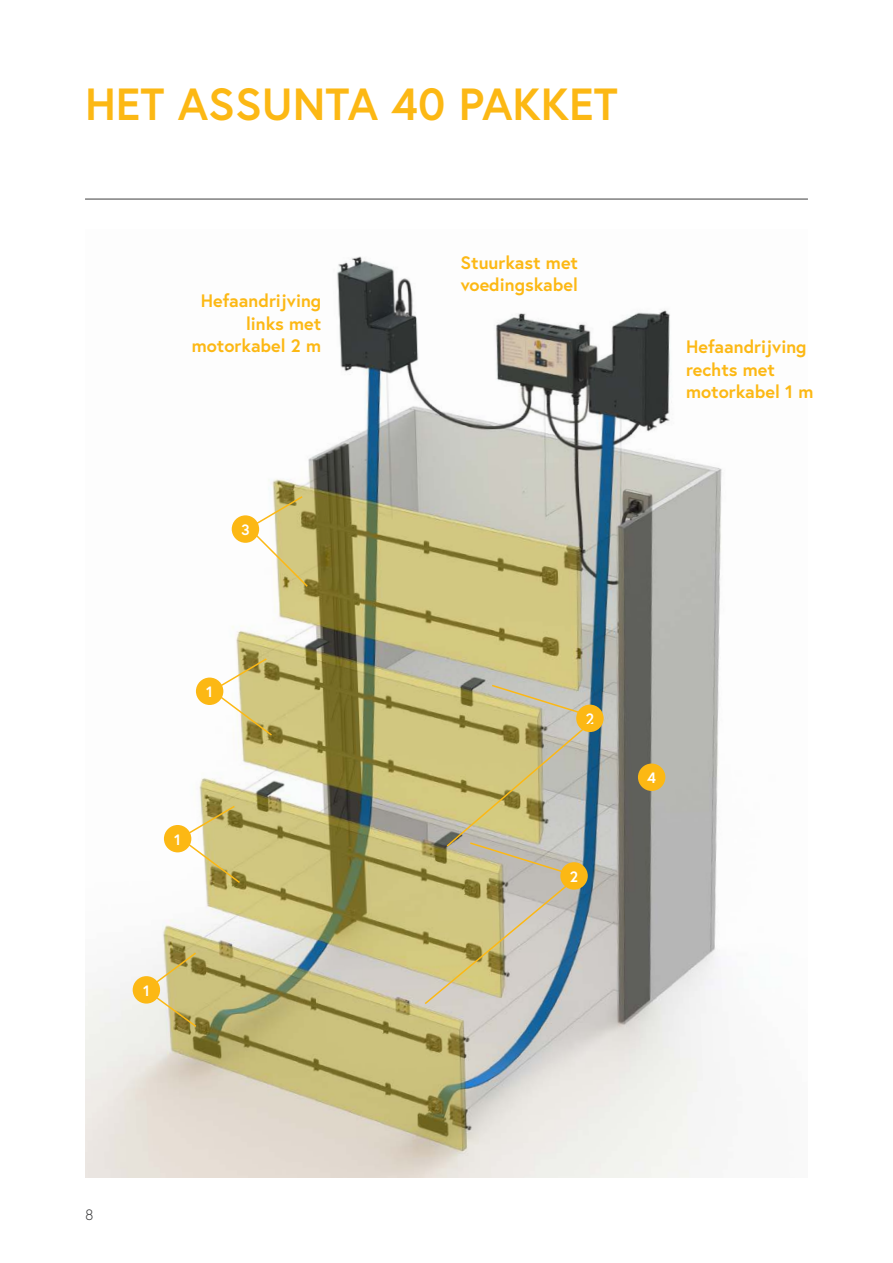
<style>
.page{position:relative;width:893px;height:1263px;background:#fff}
.page>*{position:absolute;margin:0;border:0;box-sizing:border-box;transform-origin:0 0}
.t1{font:700 45px "Europa";color:#fcb814}
.ONDERDELEN{font:700 18px/22.5px "Europa";color:#fcb814}
.t2{font:700 15px "Europa";color:#fff}
.BODY{font:300 15px "Europa";color:#3e3e3f}
</style>
<div class="page">
<hr style="left:85px;top:199px;width:723px;height:1px;background:#3e3e3f">
<img style="left:85px;top:256px;width:637px;height:922px">
<div style="left:133px;top:976px;width:27px;height:27px;background:#fcb814;border-radius:50%"></div>
<div style="left:638px;top:763px;width:27px;height:28px;background:#fcb814;border-radius:50%"></div>
<svg style="left:149px;top:951px;width:49px;height:77px"></svg>
<div style="left:164px;top:825px;width:27px;height:27px;background:#fcb814;border-radius:50%"></div>
<svg style="left:183px;top:804px;width:59px;height:80px"></svg>
<div style="left:560px;top:862px;width:28px;height:28px;background:#fcb814;border-radius:50%"></div>
<svg style="left:423px;top:881px;width:149px;height:125px"></svg>
<div style="left:196px;top:677px;width:27px;height:28px;background:#fcb814;border-radius:50%"></div>
<svg style="left:215px;top:657px;width:59px;height:80px"></svg>
<div style="left:576px;top:705px;width:28px;height:27px;background:#fcb814;border-radius:50%"></div>
<svg style="left:445px;top:684px;width:149px;height:190px"></svg>
<div style="left:232px;top:515px;width:27px;height:28px;background:#fcb814;border-radius:50%"></div>
<svg style="left:251px;top:495px;width:58px;height:93px"></svg>
<p class="t1" style="left:85px;top:74px;width:534px">HET ASSUNTA 40 PAKKET</p>
<p class="ONDERDELEN" style="left:192px;top:289px;width:131px;text-align:right">Hefaandrijving links met motorkabel 2 m</p>
<p class="t2" style="left:241px;top:519px;width:10px">3</p>
<p class="ONDERDELEN" style="left:460px;top:251px;width:119px">Stuurkast met voedingskabel</p>
<p class="ONDERDELEN" style="left:686px;top:335px;width:129px">Hefaandrijving rechts met motorkabel 1 m</p>
<p class="t2" style="left:206px;top:682px;width:8px">1</p>
<p class="t2" style="left:174px;top:829px;width:8px">1</p>
<p class="t2" style="left:143px;top:980px;width:8px">1</p>
<p class="t2" style="left:586px;top:709px;width:10px">2</p>
<p class="t2" style="left:570px;top:866px;width:10px">2</p>
<p class="t2" style="left:647px;top:768px;width:10px">4</p>
<p class="BODY" style="left:85px;top:1205px;width:10px">8</p>
</div>
